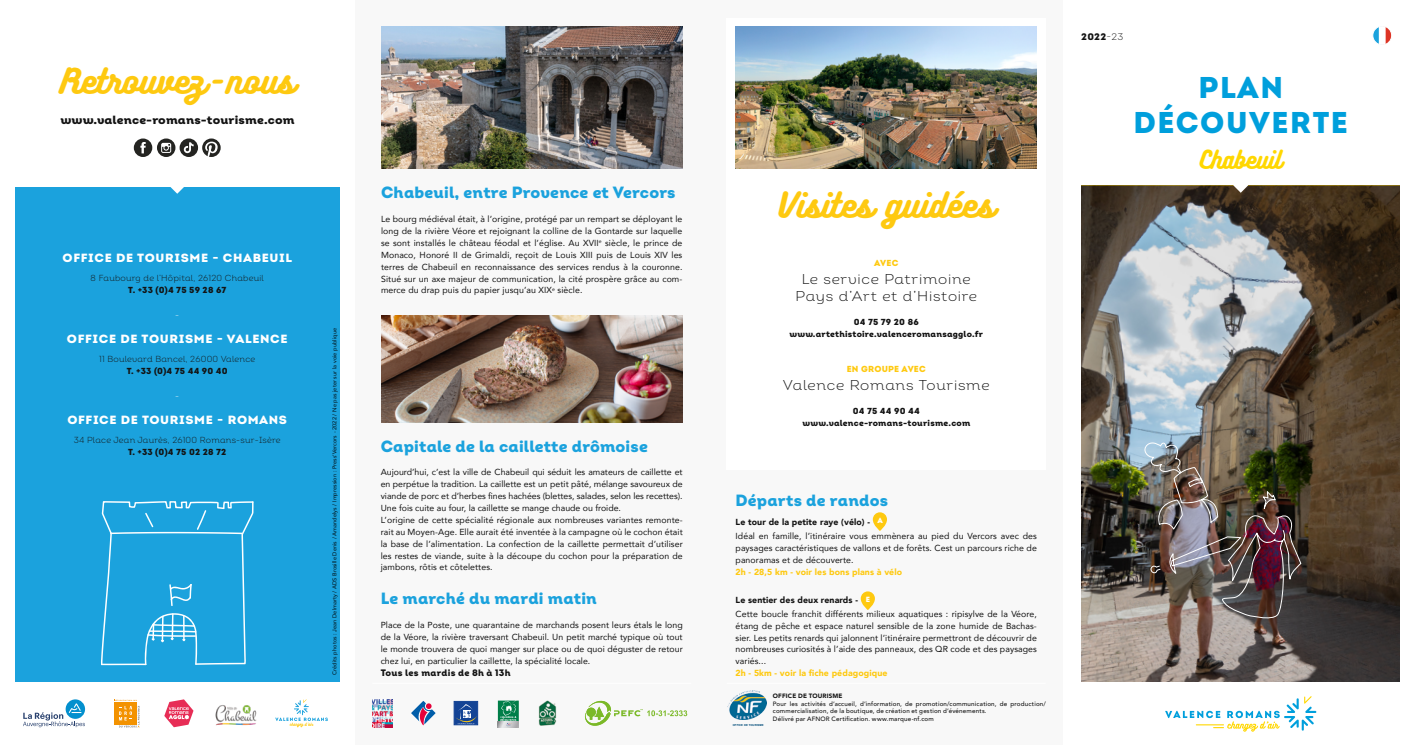
<style>
.page{position:relative;width:1418px;height:745px;background:#fff}
.page>*{position:absolute;margin:0;border:0;box-sizing:border-box;transform-origin:0 0}
.t1{font:30.88px "Bukhari Script";color:#fec910;scale:1.05 1}
.t2{font:30px/35px "Intro Black Alt";letter-spacing:.05em;color:#009fdc;text-align:center}
.t3{font:22.5px "Bukhari Script";color:#ffd700}
.t4{font:16.25px "Intro Black Alt";letter-spacing:.01em;color:#1ba2dd}
.t5{font:14.25px/17.5px "Intro Light Alt";letter-spacing:.05em;color:#131313;text-align:center;scale:1.05 1}
.t6{font:11.88px "Intro Black Alt";letter-spacing:.05em;color:#fff;scale:1.05 1}
.t7{font:11.88px "Intro Black Alt";letter-spacing:.01em;color:#131313;scale:1.05 1}
.t8{font:9.5px "Intro Black Alt";color:#131313;scale:1.05 1}
.t9{font:9.38px "Intro Black Alt";letter-spacing:.025em;color:#131313}
.t10{font:8.75px/11.9px "Avenir";letter-spacing:.01em;color:#131313}
.t11{font:8.75px/11.9px "Intro Black Alt";letter-spacing:.025em;color:#131313;text-align:center}
.t12{font:8.75px "Intro Light Alt";letter-spacing:.025em;color:#131313}
.t13{font:900 8.75px "Avenir";letter-spacing:.01em;color:#fec910}
.t14{font:8.75px "Intro Black Alt";letter-spacing:.025em;color:#fec910}
.t15{font:8.75px "Intro Light Alt";color:#fff}
.t16{font:500 6.25px/7.5px "Avenir";letter-spacing:.03em;color:#131313}
.t17{font:900 6.25px "Avenir";letter-spacing:.02em;color:#131313}
.t18{font:5.62px "Avenir";letter-spacing:.01em;color:#131313}
.t19{font:700 2.75px "Arial";letter-spacing:.02em;color:#004c79}
.s1{font-weight:900}
.s2{font-family:"Intro Black Alt";font-size:7.5px;color:#fff}
.s3{font-family:"Intro";font-weight:300}
</style>
<div class="page">
<div style="left:0;top:28px;width:354px;height:700px;background:#1ba2dd"></div>
<div style="left:354px;top:0;width:709px;height:744px;background:#f8f8f8"></div>
<svg style="left:101px;top:501px;width:153px;height:164px"></svg>
<div style="left:726px;top:18px;width:319px;height:451px;background:#fff"></div>
<div style="left:0;top:0;width:14px;height:744px;background:#fff"></div>
<div style="left:340px;top:0;width:14px;height:744px;background:#fff"></div>
<div style="left:0;top:682px;width:354px;height:62px;background:#fff"></div>
<div style="left:0;top:0;width:354px;height:186px;background:#fff"></div>
<svg style="left:170px;top:186px;width:15px;height:8px"></svg>
<img style="left:735px;top:27px;width:301px;height:141px">
<img style="left:381px;top:27px;width:301px;height:141px">
<img style="left:381px;top:315px;width:301px;height:107px">
<svg style="left:584px;top:700px;width:103px;height:25px"></svg>
<svg style="left:872px;top:512px;width:15px;height:18px"></svg>
<svg style="left:860px;top:591px;width:15px;height:18px"></svg>
<svg style="left:1374px;top:28px;width:17px;height:15px"></svg>
<div style="left:1372px;top:26px;width:19px;height:19px;border:1px solid #fff;border-radius:50%"></div>
<svg style="left:134px;top:138px;width:87px;height:19px"></svg>
<hr style="left:726px;top:682px;width:319px;height:1px;background:#fff">
<hr style="left:372px;top:682px;width:319px;height:1px;background:#fff">
<svg style="left:164px;top:699px;width:29px;height:27px"></svg>
<svg style="left:23px;top:699px;width:62px;height:27px"></svg>
<svg style="left:114px;top:699px;width:26px;height:28px"></svg>
<svg style="left:275px;top:699px;width:53px;height:27px"></svg>
<svg style="left:411px;top:701px;width:24px;height:23px"></svg>
<div style="left:454px;top:700px;width:24px;height:24px;background:#134395;border:1px solid #134395"></div>
<svg style="left:455px;top:703px;width:22px;height:23px"></svg>
<img style="left:538px;top:700px;width:19px;height:25px">
<svg style="left:498px;top:700px;width:21px;height:26px"></svg>
<img style="left:372px;top:699px;width:20px;height:27px">
<img style="left:1081px;top:185px;width:319px;height:497px">
<img style="left:1140px;top:440px;width:161px;height:181px">
<svg style="left:1233px;top:185px;width:15px;height:9px"></svg>
<svg style="left:1165px;top:696px;width:151px;height:35px"></svg>
<hr style="left:1195px;top:723px;width:28px;height:2px;background:#ffd700">
<img style="left:727px;top:690px;width:39px;height:29px">
<img style="left:215px;top:705px;width:42px;height:21px">
<h1 class="t1" style="left:60px;top:65px;width:225px">Retrouvez -nous</h1>
<h3 class="t7" style="left:60px;top:112px;width:224px">www.valence-romans-tourisme.com</h3>
<h3 class="t6" style="left:63px;top:250px;width:220px">OFFICE DE TOURISME - CHABEUIL</h3>
<p class="t12" style="left:91px;top:273px;width:175px">8 Faubourg de l’Hôpital, 26120 Chabeuil</p>
<p class="t11" style="left:128px;top:284px;width:99px">T. +33 (0)4 75 59 28 67</p>
<p class="t15" style="left:175px;top:309px;width:5px">-</p>
<h3 class="t6" style="left:67px;top:331px;width:211px">OFFICE DE TOURISME - VALENCE</h3>
<p class="t12" style="left:99px;top:354px;width:158px">11 Boulevard Bancel, 26000 Valence</p>
<p class="t11" style="left:127px;top:365px;width:102px">T. +33 (0)4 75 44 90 40</p>
<h3 class="t6" style="left:67px;top:411px;width:211px">OFFICE DE TOURISME - ROMANS</h3>
<p class="t12" style="left:74px;top:434px;width:208px">34 Place Jean Jaurès, 26100 Romans-sur-Isère</p>
<p class="t11" style="left:128px;top:445px;width:100px">T. +33 (0)4 75 02 28 72</p>
<p class="t18" style="left:330px;top:674px;width:348px;rotate:-90deg">Crédits photos : Jean Delmarty / ADS Brosille Denis / Amandelys / Impression : Press’Vercors - 2022 / Ne pas jeter sur la voie publique</p>
<h3 class="t4" style="left:381px;top:182px;width:296px">Chabeuil, entre Provence et Vercors</h3>
<p class="t10" style="left:381px;top:213px;width:303px;text-align:justify">Le bourg médiéval était, à l’origine, protégé par un rempart se déployant le long de la rivière Véore et rejoignant la colline de la Gontarde sur laquelle se sont installés le château féodal et l’église. Au XVII<sup>e</sup> siècle, le prince de Monaco, Honoré II de Grimaldi, reçoit de Louis XIII puis de Louis XIV les terres de Chabeuil en reconnaissance des services rendus à la couronne.<br>Situé sur un axe majeur de communication, la cité prospère grâce au com&shy;merce du drap puis du papier jusqu’au XIX<sup>e</sup> siècle.</p>
<h3 class="t4" style="left:381px;top:435px;width:269px">Capitale de la caillette drômoise</h3>
<p class="t10" style="left:381px;top:465px;width:303px">Aujourd’hui, c’est la ville de Chabeuil qui séduit les amateurs de caillette et en perpétue la tradition. La caillette est un petit pâté, mélange savoureux de viande de porc et d’herbes fines hachées (blettes, salades, selon les recettes).<br>Une fois cuite au four, la caillette se mange chaude ou froide.<br>L’origine de cette spécialité régionale aux nombreuses variantes remonte&shy;rait au Moyen-Age. Elle aurait été inventée à la campagne où le cochon était la base de l’alimentation. La confection de la caillette permettait d’utiliser les restes de viande, suite à la découpe du cochon pour la préparation de jambons, rôtis et côtelettes.</p>
<h3 class="t4" style="left:381px;top:587px;width:218px">Le marché du mardi matin</h3>
<p class="t10" style="left:381px;top:618px;width:303px;text-align:justify">Place de la Poste, une quarantaine de marchands posent leurs étals le long de la Véore, la rivière traversant Chabeuil. Un petit marché typique où tout le monde trouvera de quoi manger sur place ou de quoi déguster de retour chez lui, en particulier la caillette, la spécialité locale.</p>
<p class="t9" style="left:381px;top:666px;width:132px">Tous les mardis de 8h à 13h</p>
<h1 class="t1" style="left:778px;top:189px;width:207px">Visites guidées</h1>
<p class="t14" style="left:874px;top:257px;width:26px">AVEC</p>
<h3 class="t5" style="left:795px;top:269px;width:174px">Le service Patrimoine<br>Pays d’Art et d’Histoire</h3>
<p class="t11" style="left:789px;top:315px;width:195px">04 75 79 20 86 www.artethistoire.valenceromansagglo.fr</p>
<p class="t14" style="left:846px;top:363px;width:81px">EN GROUPE AVEC</p>
<h3 class="t5" style="left:782px;top:376px;width:198px">Valence Romans Tourisme</h3>
<p class="t11" style="left:802px;top:404px;width:169px">04 75 44 90 44 www.valence-romans-tourisme.com</p>
<h3 class="t4" style="left:735px;top:489px;width:154px">Départs de randos</h3>
<p class="t10" style="left:735px;top:515px;width:303px;line-height:13.8px"><span class="s1">Le tour de la petite raye (vélo) -</span> <sup>A<br></sup>Idéal en famille, l’itinéraire vous emmènera au pied du Vercors avec des</p>
<p class="t10" style="left:735px;top:541px;width:303px">paysages caractéristiques de vallons et de forêts. Cest un parcours riche de panoramas et de découverte.</p>
<p class="t13" style="left:735px;top:564px;width:168px">2h - 28,5 km - voir les bons plans à vélo</p>
<p class="t10" style="left:735px;top:592px;width:303px;line-height:13.8px"><span class="s1">Le sentier des deux renards -</span> <span class="s2">E<br></span>Cette boucle franchit différents milieux aquatiques : ripisylve de la Véore,</p>
<p class="t10" style="left:735px;top:619px;width:303px;text-align:justify">étang de pêche et espace naturel sensible de la zone humide de Bachas&shy;sier. Les petits renards qui jalonnent l’itinéraire permettront de découvrir de nombreuses curiosités à l’aide des panneaux, des QR code et des paysages variés...</p>
<p class="t13" style="left:735px;top:665px;width:153px">2h - 5km - voir la fiche pédagogique</p>
<p class="t19" style="left:732px;top:723px;width:32px">OFFICE DE TOURISME</p>
<p class="t17" style="left:773px;top:690px;width:71px">OFFICE DE TOURISME</p>
<p class="t16" style="left:773px;top:699px;width:275px">Pour les activités d’accueil, d’information, de promotion/communication, de production/ commercialisation, de la boutique, de création et gestion d’événements.<br>Délivré par AFNOR Certification. www.marque-nf.com</p>
<p class="t8" style="left:1081px;top:31px;width:42px">2022<span class="s3">-23</span></p>
<h2 class="t2" style="left:1133px;top:70px;width:216px">PLAN<br>DÉCOUVERTE</h2>
<h3 class="t3" style="left:1199px;top:147px;width:83px">Chabeuil</h3>
</div>
